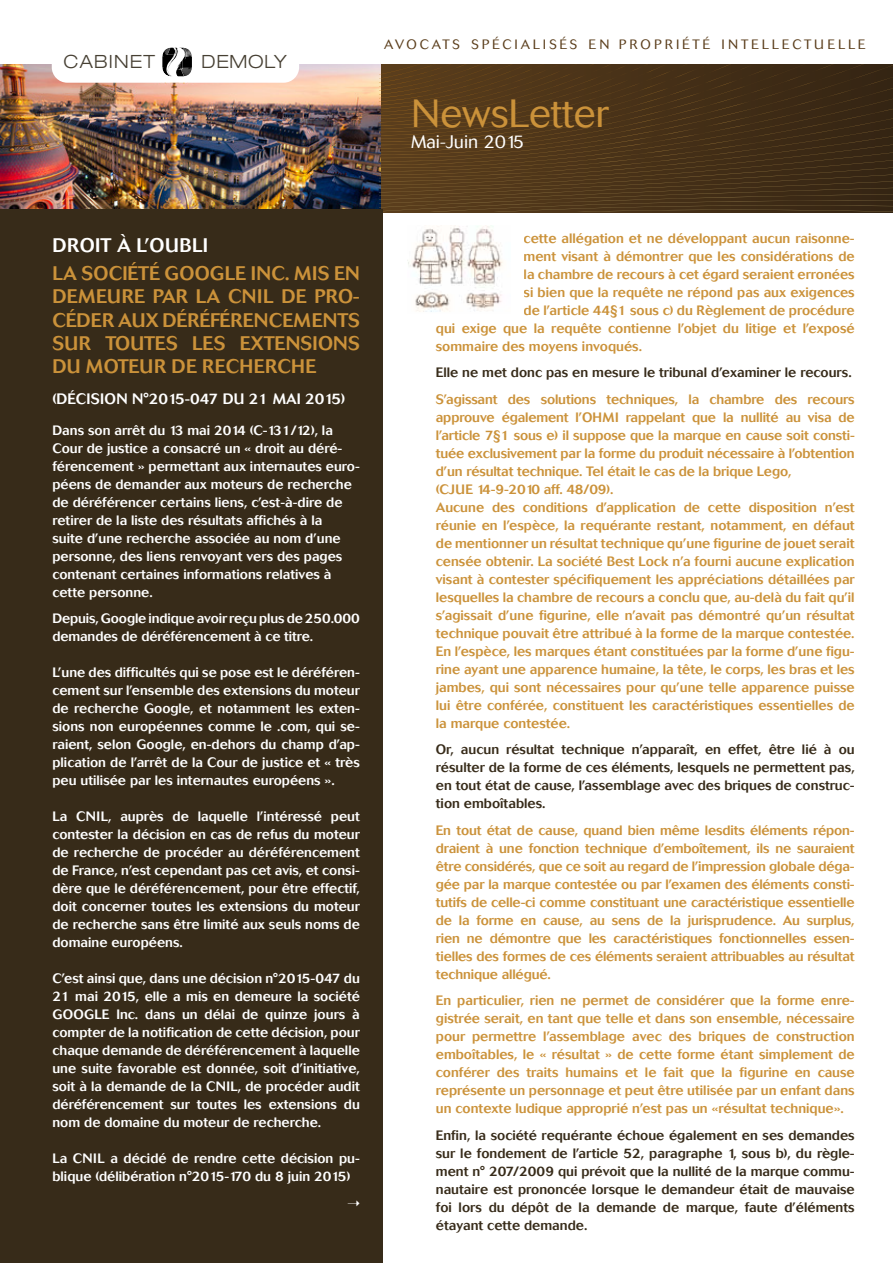
<style>
.page{position:relative;width:893px;height:1263px;background:#fff}
.page>*{position:absolute;margin:0;border:0;box-sizing:border-box;transform-origin:0 0}
.t1{font:300 39px "Cosmos";color:#cb923a}
.t2{font:500 19.5px/23.4px "Cosmos";letter-spacing:.01em;color:#cb923a;text-align:justify}
.t3{font:500 19.5px "Cosmos";letter-spacing:.02em;color:#fff}
.t4{font:300 expanded 18.3px "Helvetica Neue";letter-spacing:.065em;color:#474033}
.t5{font:300 18px "Cosmos";color:#fff}
.t6{font:500 15px "Cosmos";color:#fff}
.t7{font:500 13.5px/18px "Cosmos";color:#cb923a}
.t8{font:500 13.5px/18px "Cosmos";color:#fff;text-align:justify}
.t9{font:500 13.5px/18px "Cosmos";color:#372b19;text-align:justify}
.t10{font:300 13.5px "Cosmos";letter-spacing:.215em;color:#5b3e1c}
</style>
<div class="page">
<img style="left:0;top:65px;width:380px;height:144px">
<svg style="left:380px;top:64px;width:513px;height:148px;background:#4c351a"></svg>
<div style="left:52px;top:39px;width:247px;height:44px;background:#fff;border-radius:16px"></div>
<svg style="left:162px;top:47px;width:30px;height:30px"></svg>
<div style="left:0;top:209px;width:383px;height:1054px;background:#372b19"></div>
<img style="left:407px;top:225px;width:96px;height:87px">
<h3 class="t4" style="left:64px;top:51px;width:93px">CABINET</h3>
<h3 class="t4" style="left:201px;top:51px;width:87px">DEMOLY</h3>
<p class="t10" style="left:384px;top:37px;width:483px">AVOCATS SPÉCIALISÉS EN PROPRIÉTÉ INTELLECTUELLE</p>
<h1 class="t1" style="left:411px;top:91px;width:200px">NewsLetter</h1>
<h3 class="t5" style="left:411px;top:132px;width:115px">Mai-Juin 2015</h3>
<h2 class="t3" style="left:52px;top:234px;width:157px">Droit à l’oubli</h2>
<h2 class="t2" style="left:52px;top:261px;width:309px">La société Google Inc. mis en demeure par la CNI L de pro&shy;céder aux déréférencements sur toutes les extensions du moteur de recherche</h2>
<p class="t6" style="left:52px;top:390px;width:294px">(décision n°2015-047 du 21 mai 2015)</p>
<p class="t8" style="left:52px;top:421px;width:309px;text-align:left">Dans son arrêt du 13 mai 2014 (C-131/12), la Cour de justice a consacré un « droit au déré&shy;férencement » permettant aux internautes euro&shy;péens de demander aux moteurs de recherche de déréférencer certains liens, c’est-à-dire de retirer de la liste des résultats affichés à la<br>suite d’une recherche associée au nom d’une personne, des liens renvoyant vers des pages contenant certaines informations relatives à cette personne.</p>
<p class="t8" style="left:52px;top:610px;width:309px">Depuis, Google indique avoir reçu plus de 250.000 demandes de déréférencement à ce titre.</p>
<p class="t8" style="left:52px;top:664px;width:309px">L’une des difficultés qui se pose est le déréféren&shy;cement sur l’ensemble des extensions du moteur de recherche Google, et notamment les exten&shy;sions non européennes comme le .com, qui se&shy;raient, selon Google, en-dehors du champ d’ap&shy;plication de l’arrêt de la Cour de justice et « très peu utilisée par les internautes européens ».</p>
<p class="t8" style="left:52px;top:808px;width:33px">La CNI</p>
<p class="t8" style="left:52px;top:808px;width:309px;text-indent:48px">L, auprès de laquelle l’intéressé peut contester la décision en cas de refus du moteur de recherche de procéder au déréférencement de France, n’est cependant pas cet avis, et consi&shy;dère que le déréférencement, pour être effectif, doit concerner toutes les extensions du moteur de recherche sans être limité aux seuls noms de domaine européens.</p>
<p class="t8" style="left:52px;top:970px;width:309px">C’est ainsi que, dans une décision n°2015-047 du 21 mai 2015, elle a mis en demeure la société GOOG</p>
<p class="t8" style="left:52px;top:1006px;width:309px;text-indent:42px">LE Inc. dans un délai de quinze jours à compter de la notification de cette décision, pour chaque demande de déréférencement à laquelle une suite favorable est donnée, soit d’initiative, soit à la demande de la CNI</p>
<p class="t8" style="left:52px;top:1078px;width:309px;text-indent:178px">L, de procéder audit déréférencement sur toutes les extensions du nom de domaine du moteur de recherche.</p>
<p class="t8" style="left:52px;top:1150px;width:30px">La CNI</p>
<p class="t8" style="left:52px;top:1150px;width:309px;text-indent:45px">L a décidé de rendre cette décision pu&shy;blique (délibération n°2015-170 du 8 juin 2015)</p>
<p class="t7" style="left:524px;top:229px;width:333px">cette allégation et ne développant aucun raisonne-</p>
<p class="t7" style="left:524px;top:247px;width:333px">ment visant à démontrer que les considérations de</p>
<p class="t7" style="left:524px;top:265px;width:333px">la chambre de recours à cet égard seraient erronées</p>
<p class="t7" style="left:524px;top:283px;width:333px">si bien que la requête ne répond pas aux exigences</p>
<p class="t7" style="left:524px;top:301px;width:333px">de l’article 44§1 sous c) du Règlement de procédure</p>
<p class="t7" style="left:436px;top:319px;width:420px">qui exige que la requête contienne l’objet du litige et l’exposé</p>
<p class="t7" style="left:436px;top:337px;width:208px">sommaire des moyens invoqués.</p>
<p class="t9" style="left:436px;top:364px;width:417px">Elle ne met donc pas en mesure le tribunal d’examiner le recours.</p>
<p class="t7" style="left:436px;top:390px;width:420px">S’agissant des solutions techniques, la chambre des recours approuve également l’OHMI</p>
<p class="t7" style="left:436px;top:408px;width:420px;text-indent:190px">rappelant que la nullité au visa de l’article 7§1 sous e) il suppose que la marque en cause soit consti&shy;tuée exclusivement par la forme du produit nécessaire à l’obtention d’un résultat technique. Tel était le cas de la brique Lego,<br>(CJUE</p>
<p class="t7" style="left:436px;top:480px;width:421px;text-indent:41px">14-9-2010 aff. 48/09).<br>Aucune des conditions d’application de cette disposition n’est réunie en l’espèce, la requérante restant, notamment, en défaut de mentionner un résultat technique qu’une figurine de jouet serait censée obtenir. La société Best Lock n’a fourni aucune explication visant à contester spécifiquement les appréciations détaillées par lesquelles la chambre de recours a conclu que, au-delà du fait qu’il s’agissait d’une figurine, elle n’avait pas démontré qu’un résultat technique pouvait être attribué à la forme de la marque contestée.<br>En l’espèce, les marques étant constituées par la forme d’une figu&shy;rine ayant une apparence humaine, la tête, le corps, les bras et les jambes, qui sont nécessaires pour qu’une telle apparence puisse lui être conférée, constituent les caractéristiques essentielles de la marque contestée.</p>
<p class="t9" style="left:436px;top:741px;width:420px">Or, aucun résultat technique n’apparaît, en effet, être lié à ou résulter de la forme de ces éléments, lesquels ne permettent pas, en tout état de cause, l’assemblage avec des briques de construc&shy;tion emboîtables.</p>
<p class="t7" style="left:436px;top:821px;width:421px;text-align:justify">En tout état de cause, quand bien même lesdits éléments répon&shy;draient à une fonction technique d’emboîtement, ils ne sauraient être considérés, que ce soit au regard de l’impression globale déga&shy;gée par la marque contestée ou par l’examen des éléments consti&shy;tutifs de celle-ci comme constituant une caractéristique essentielle de la forme en cause, au sens de la jurisprudence. Au surplus, rien ne démontre que les caractéristiques fonctionnelles essen&shy;tielles des formes de ces éléments seraient attribuables au résultat technique allégué.</p>
<p class="t7" style="left:436px;top:992px;width:420px;text-align:justify">En particulier, rien ne permet de considérer que la forme enre&shy;gistrée serait, en tant que telle et dans son ensemble, nécessaire pour permettre l’assemblage avec des briques de construction emboîtables, le « résultat » de cette forme étant simplement de conférer des traits humains et le fait que la figurine en cause représente un personnage et peut être utilisée par un enfant dans un contexte ludique approprié n’est pas un «résultat technique».</p>
<p class="t9" style="left:436px;top:1126px;width:420px">Enfin, la société requérante échoue également en ses demandes sur le fondement de l’article 52, paragraphe 1, sous b), du règle&shy;ment n° 207/2009 qui prévoit que la nullité de la marque commu&shy;nautaire est prononcée lorsque le demandeur était de mauvaise foi lors du dépôt de la demande de marque, faute d’éléments étayant cette demande.</p>
</div>
